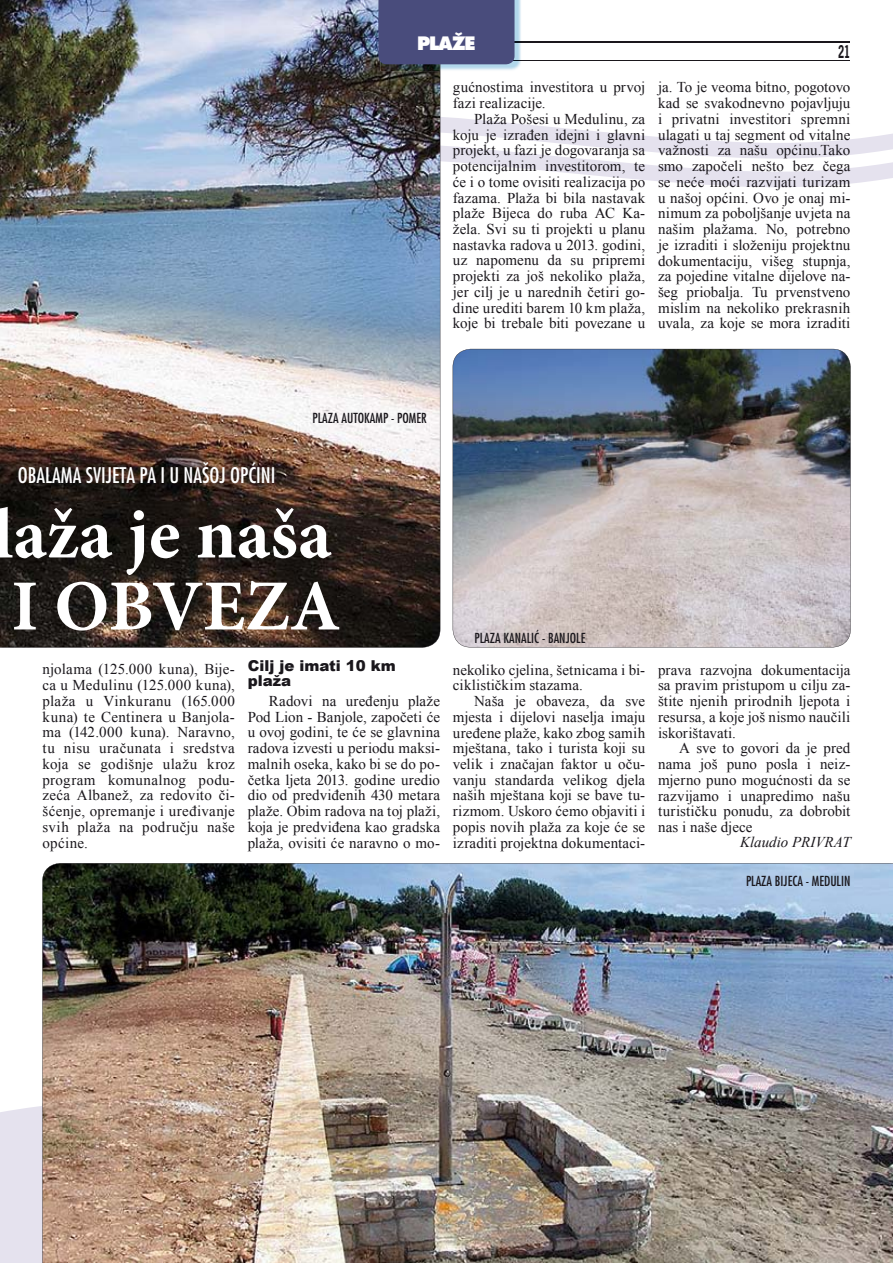
<style>
.page{position:relative;width:893px;height:1263px;background:#fff}
.page>*{position:absolute;margin:0;border:0;box-sizing:border-box;transform-origin:0 0}
.t1{font:700 72px/72px "Minion Pro";color:#fff}
.t2{font:condensed 21px "Futura";color:#fff}
.t3{font:800 18px "Futura";letter-spacing:-.065em;color:#fff}
.t4{font:700 16.5px "News Gothic";color:#1a171c;scale:.6 1}
.t5{font:15px/15.8px "Times New Roman";letter-spacing:.005em;color:#1a171c;text-align:justify}
.t6{font:900 15px/15px "Arial";color:#1a171c}
.t7{font:italic 15px "Times New Roman";color:#1a171c}
.t8{font:condensed 13.5px "Futura";color:#1a171c}
</style>
<div class="page">
<hr style="left:43px;top:41px;width:807px;height:1px;background:#1a171c">
<hr style="left:43px;top:60px;width:807px;height:1px;background:#1a171c">
<svg style="left:440px;top:169px;width:453px;height:29px"></svg>
<svg style="left:440px;top:109px;width:453px;height:60px"></svg>
<div style="left:0;top:1106px;width:42px;height:157px;background:#e5e2ee"></div>
<img style="left:0;top:0;width:440px;height:648px">
<img style="left:380px;top:0;width:141px;height:71px">
<div style="left:378px;top:0;width:136px;height:64px;background:#494c7c"></div>
<img style="left:42px;top:863px;width:851px;height:400px">
<img style="left:453px;top:349px;width:398px;height:298px">
<p class="t3" style="left:417px;top:32px;width:60px">PLAŽE</p>
<p class="t5" style="left:453px;top:79px;width:194px">gućnostima investitora u prvoj fazi realizacije.</p>
<p class="t5" style="left:453px;top:111px;width:194px;text-indent:21px">Plaža Pošesi u Medulinu, za koju je izrađen idejni i glavni projekt, u fazi je dogovaranja sa potencijalnim investitorom, te će i o tome ovisiti realizacija po fazama. Plaža bi bila nastavak plaže Bijeca do ruba AC Ka&shy;žela. Svi su ti projekti u planu nastavka radova u 2013. godini, uz napomenu da su pripremi projekti za još nekoliko plaža, jer cilj je u narednih četiri go&shy;dine urediti barem 10 km plaža, koje bi trebale biti povezane u</p>
<p class="t4" style="left:838px;top:41px;width:22px">21</p>
<p class="t5" style="left:658px;top:79px;width:194px">ja. To je veoma bitno, pogotovo kad se svakodnevno pojavljuju i privatni investitori spremni ulagati u taj segment od vitalne važnosti za našu općinu.Tako smo započeli nešto bez čega se neće moći razvijati turizam u našoj općini. Ovo je onaj mi&shy;nimum za poboljšanje uvjeta na našim plažama. No, potrebno je izraditi i složeniju projektnu dokumentaciju, višeg stupnja, za pojedine vitalne dijelove na&shy;šeg priobalja. Tu prvenstveno mislim na nekoliko prekrasnih uvala, za koje se mora izraditi</p>
<p class="t8" style="left:313px;top:409px;width:116px">PLAZA AUTOKAMP - POMER</p>
<h2 class="t2" style="left:18px;top:462px;width:259px">OBALAMA SVIJETA PA I U NAŠOJ OPĆINI</h2>
<h1 class="t1" style="left:-7px;top:497px;width:349px">laža je naša<br>I OBVEZA</h1>
<p class="t5" style="left:43px;top:661px;width:194px">njolama (125.000 kuna), Bije&shy;ca u Medulinu (125.000 kuna), plaža u Vinkuranu (165.000 kuna) te Centinera u Banjola&shy;ma (142.000 kuna). Naravno, tu nisu uračunata i sredstva koja se godišnje ulažu kroz program komunalnog podu&shy;zeća Albanež, za redovito či&shy;šćenje, opremanje i uređivanje svih plaža na području naše općine.</p>
<p class="t6" style="left:248px;top:658px;width:150px">Cilj je imati 10 km plaža</p>
<p class="t5" style="left:248px;top:693px;width:194px;text-indent:21px">Radovi na uređenju plaže Pod Lion - Banjole, započeti će u ovoj godini, te će se glavnina radova izvesti u periodu maksi&shy;malnih oseka, kako bi se do po&shy;četka ljeta 2013. godine uredio dio od predviđenih 430 metara plaže. Obim radova na toj plaži, koja je predviđena kao gradska plaža, ovisiti će naravno o mo-</p>
<p class="t8" style="left:475px;top:629px;width:112px">PLAZA KANALIĆ - BANJOLE</p>
<p class="t5" style="left:453px;top:661px;width:194px">nekoliko cjelina, šetnicama i bi&shy;ciklističkim stazama.</p>
<p class="t5" style="left:453px;top:693px;width:194px;text-indent:21px">Naša je obaveza, da sve mjesta i dijelovi naselja imaju uređene plaže, kako zbog samih mještana, tako i turista koji su velik i značajan faktor u oču&shy;vanju standarda velikog djela naših mještana koji se bave tu&shy;rizmom. Uskoro ćemo objaviti i popis novih plaža za koje će se izraditi projektna dokumentaci-</p>
<p class="t5" style="left:658px;top:661px;width:194px">prava razvojna dokumentacija sa pravim pristupom u cilju za&shy;štite njenih prirodnih ljepota i resursa, a koje još nismo naučili iskorištavati.</p>
<p class="t5" style="left:658px;top:740px;width:194px;text-indent:21px">A sve to govori da je pred nama još puno posla i neiz&shy;mjerno puno mogućnosti da se razvijamo i unapredimo našu turističku ponudu, za dobrobit nas i naše djece</p>
<p class="t7" style="left:740px;top:832px;width:112px">Klaudio PRIVRAT</p>
<p class="t8" style="left:746px;top:872px;width:106px">PLAZA BIJECA - MEDULIN</p>
</div>
